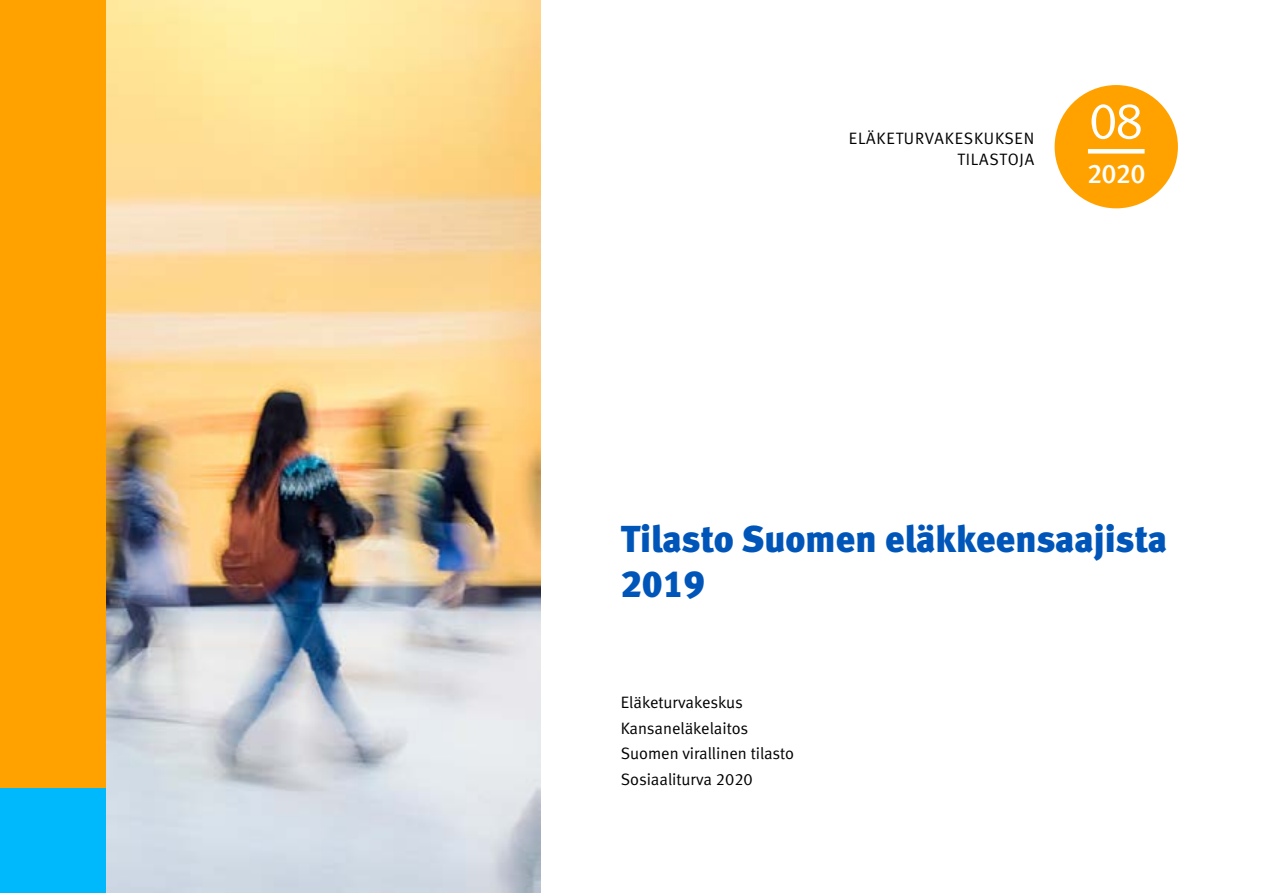
<style>
.page{position:relative;width:1263px;height:893px;background:#fff}
.page>*{position:absolute;margin:0;border:0;box-sizing:border-box;transform-origin:0 0}
.t1{font:51px "Meta Normal LF";color:#fff}
.Kansiotsikko{font:37.5px "Meta Black LF";color:#0055b9}
.t2{font:27px "Meta Medium LF";color:#fff}
.Julkaisijat_kannessa{font:16.5px "Meta Normal LF";color:#000}
.Kannen_sarjanimi{font:16.5px "Meta Normal LF";letter-spacing:.05em;color:#000}
</style>
<div class="page">
<div style="left:0;top:0;width:106px;height:893px;background:#ffa200"></div>
<div style="left:0;top:788px;width:106px;height:105px;background:#00b8fc"></div>
<div style="left:1054px;top:85px;width:124px;height:123px;background:#ffa200;border-radius:50%"></div>
<div style="left:1088px;top:149px;width:56px;height:5px;background:#fff"></div>
<img style="left:106px;top:0;width:434px;height:893px">
<h1 class="Kannen_sarjanimi" style="left:849px;top:128px;width:187px">ELÄKETURVAKESKUKSEN</h1>
<h1 class="Kannen_sarjanimi" style="left:957px;top:149px;width:78px">TILASTOJA</h1>
<h1 class="t1" style="left:1089px;top:91px;width:56px">08</h1>
<h3 class="t2" style="left:1087px;top:158px;width:60px">2020</h3>
<h1 class="Kansiotsikko" style="left:621px;top:516px;width:548px">Tilasto Suomen eläkkeensaajista</h1>
<h1 class="Kansiotsikko" style="left:621px;top:561px;width:85px">2019</h1>
<p class="Julkaisijat_kannessa" style="left:621px;top:693px;width:124px">Eläketurvakeskus</p>
<p class="Julkaisijat_kannessa" style="left:621px;top:719px;width:129px">Kansaneläkelaitos</p>
<p class="Julkaisijat_kannessa" style="left:621px;top:744px;width:175px">Suomen virallinen tilasto</p>
<p class="Julkaisijat_kannessa" style="left:621px;top:770px;width:134px">Sosiaaliturva 2020</p>
</div>
